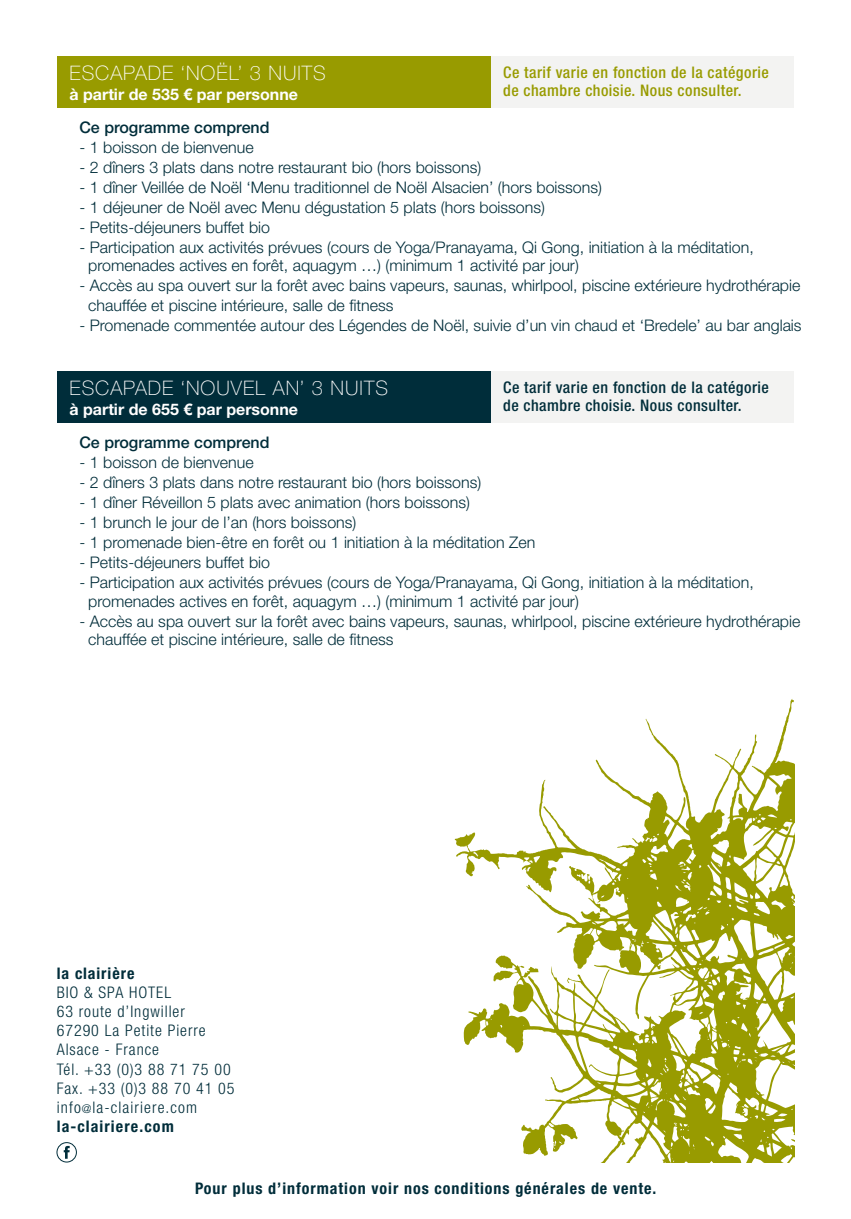
<style>
.page{position:relative;width:851px;height:1219px;background:#fff}
.page>*{position:absolute;margin:0;border:0;box-sizing:border-box;transform-origin:0 0}
.t1{font:100 20px "Helvetica Neue LT Std";letter-spacing:.05em;color:#fff}
.t2{font:300 16px/18px "Helvetica Neue LT Std";color:#002d3a}
.t3{font:300 condensed 16px/19.2px "Helvetica Neue LT Std";letter-spacing:.06em;color:#002d3a}
.t4{font:700 condensed 16px "Helvetica Neue LT Std";letter-spacing:.06em;color:#002d3a}
.t5{font:500 condensed 16px/18px "Helvetica Neue LT Std";letter-spacing:.03em;color:#989b00}
.t6{font:500 condensed 16px/18px "Helvetica Neue LT Std";letter-spacing:.03em;color:#002d3a}
.t7{font:700 16px "Helvetica Neue LT Std";color:#fff}
.t8{font:500 16px "Helvetica Neue LT Std";color:#002d3a}
.s1{font-size:12px}
.s2{font-weight:700}
</style>
<div class="page">
<svg style="left:454px;top:699px;width:340px;height:463px"></svg>
<div style="left:57px;top:1142px;width:20px;height:20px;border:1px solid #002d3a;border-radius:50%"></div>
<svg style="left:64px;top:1146px;width:6px;height:13px"></svg>
<div style="left:57px;top:57px;width:434px;height:51px;background:#989b00"></div>
<div style="left:57px;top:372px;width:434px;height:51px;background:#002d3a"></div>
<div style="left:491px;top:57px;width:303px;height:51px;background:#f3f3f2"></div>
<div style="left:491px;top:372px;width:303px;height:51px;background:#f3f3f2"></div>
<p class="t1" style="left:69px;top:61px;width:258px">ESCAPADE ‘NOËL’ 3 NUITS</p>
<p class="t7" style="left:69px;top:84px;width:230px">à partir de 535 € par personne</p>
<p class="t5" style="left:503px;top:63px;width:267px">Ce tarif varie en fonction de la catégorie de chambre choisie. Nous consulter.</p>
<p class="t8" style="left:79px;top:118px;width:191px">Ce programme comprend</p>
<p class="t2" style="left:79px;top:138px;width:176px">- 1 boisson de bienvenue</p>
<p class="t2" style="left:79px;top:158px;width:403px">- 2 dîners 3 plats dans notre restaurant bio (hors boissons)</p>
<p class="t2" style="left:79px;top:178px;width:524px">- 1 dîner Veillée de Noël ‘Menu traditionnel de Noël Alsacien’ (hors boissons)</p>
<p class="t2" style="left:79px;top:198px;width:467px">- 1 déjeuner de Noël avec Menu dégustation 5 plats (hors boissons)</p>
<p class="t2" style="left:79px;top:218px;width:192px">- Petits-déjeuners buffet bio</p>
<p class="t2" style="left:88px;top:238px;width:667px;text-indent:-9px">- Participation aux activités prévues (cours de Yoga/Pranayama, Qi Gong, initiation à la méditation, promenades actives en forêt, aquagym …) (minimum 1 activité par jour)</p>
<p class="t2" style="left:88px;top:275px;width:713px;line-height:20px;text-indent:-9px">- Accès au spa ouvert sur la forêt avec bains vapeurs, saunas, whirlpool, piscine extérieure hydrothérapie chauffée et piscine intérieure, salle de fitness</p>
<p class="t2" style="left:79px;top:316px;width:723px">- Promenade commentée autour des Légendes de Noël, suivie d’un vin chaud et ‘Bredele’ au bar anglais</p>
<p class="t1" style="left:69px;top:376px;width:320px">ESCAPADE ‘NOUVEL AN’ 3 NUITS</p>
<p class="t7" style="left:69px;top:399px;width:230px">à partir de 655 € par personne</p>
<p class="t6" style="left:503px;top:378px;width:267px">Ce tarif varie en fonction de la catégorie de chambre choisie. Nous consulter.</p>
<p class="t8" style="left:79px;top:433px;width:191px">Ce programme comprend</p>
<p class="t2" style="left:79px;top:453px;width:176px">- 1 boisson de bienvenue</p>
<p class="t2" style="left:79px;top:473px;width:403px">- 2 dîners 3 plats dans notre restaurant bio (hors boissons)</p>
<p class="t2" style="left:79px;top:493px;width:392px">- 1 dîner Réveillon 5 plats avec animation (hors boissons)</p>
<p class="t2" style="left:79px;top:513px;width:278px">- 1 brunch le jour de l’an (hors boissons)</p>
<p class="t2" style="left:79px;top:533px;width:457px">- 1 promenade bien-être en forêt ou 1 initiation à la méditation Zen</p>
<p class="t2" style="left:79px;top:553px;width:192px">- Petits-déjeuners buffet bio</p>
<p class="t2" style="left:88px;top:573px;width:667px;text-indent:-9px">- Participation aux activités prévues (cours de Yoga/Pranayama, Qi Gong, initiation à la méditation, promenades actives en forêt, aquagym …) (minimum 1 activité par jour)</p>
<p class="t2" style="left:88px;top:611px;width:713px;text-indent:-9px">- Accès au spa ouvert sur la forêt avec bains vapeurs, saunas, whirlpool, piscine extérieure hydrothérapie chauffée et piscine intérieure, salle de fitness</p>
<p class="t4" style="left:57px;top:963px;width:79px">la clairière</p>
<p class="t3" style="left:57px;top:982px;width:179px">BIO &amp; SPA HOTEL<br>63 route d’Ingwiller<br>67290 La Petite Pierre<br>Alsace - France<br>Tél. +33 (0)3 88 71 75 00<br>Fax. +33 (0)3 88 70 41 05 info<span class="s1">@</span>la-clairiere.com <span class="s2">la-clairiere.com</span></p>
<p class="t4" style="left:195px;top:1179px;width:463px">Pour plus d’information voir nos conditions générales de vente.</p>
</div>
